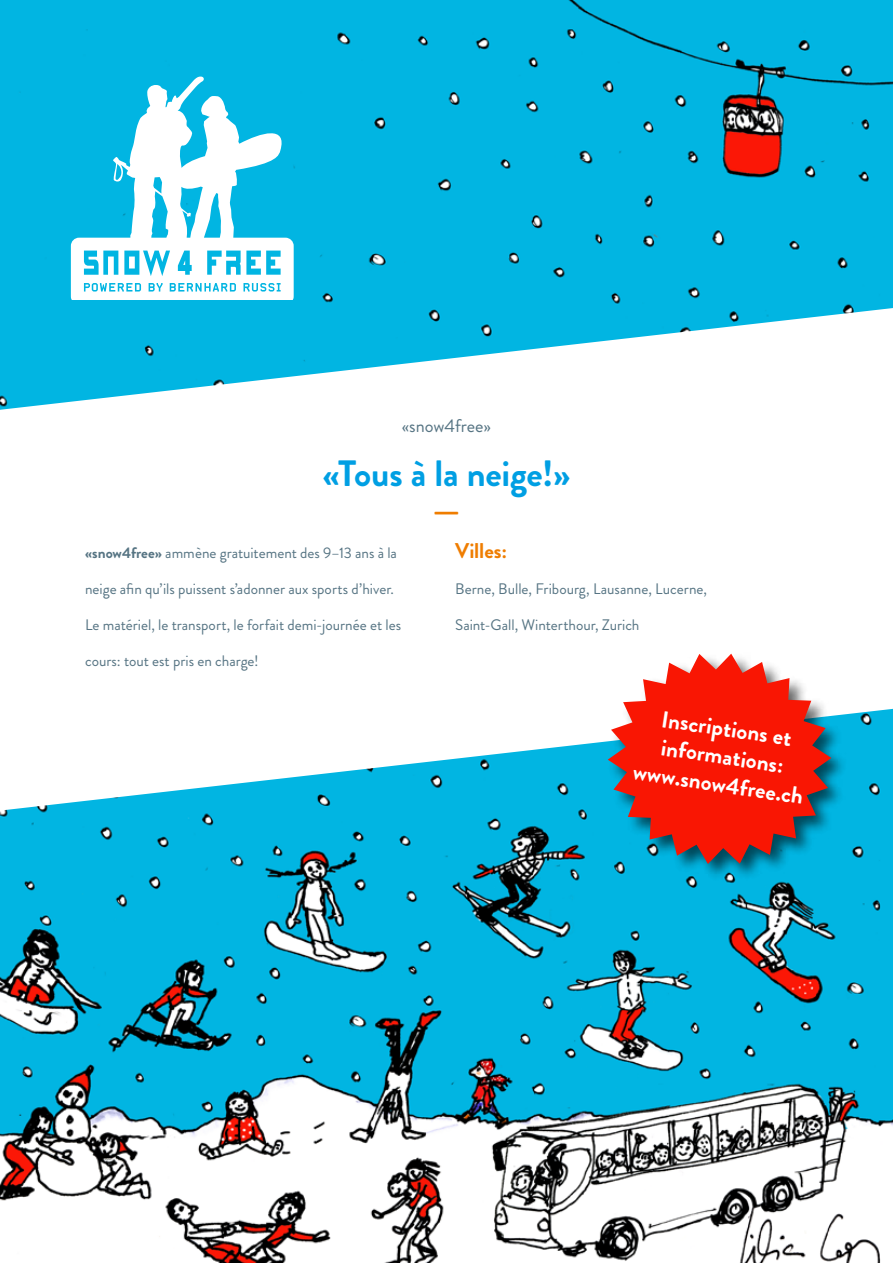
<style>
.page{position:relative;width:893px;height:1263px;background:#fff}
.page>*{position:absolute;margin:0;border:0;box-sizing:border-box;transform-origin:0 0}
.t1{font:700 36.6px "Brandon Grotesque";letter-spacing:-.01em;color:#009fe3}
.t2{font:700 36px "Brandon Grotesque";color:#ef7d00}
.t3{font:700 23.25px/27.9px "Brandon Grotesque";color:#fff;text-align:center}
.t4{font:700 21.3px "Brandon Grotesque";letter-spacing:-.005em;color:#ef7d00}
.t5{font:18.3px "Brandon Grotesque";letter-spacing:-.005em;color:#567483}
.t6{font:15.3px "Brandon Grotesque";color:#567483}
.s1{font-weight:700}
</style>
<div class="page">
<img style="left:0;top:0;width:893px;height:1263px">
<svg style="left:0;top:300px;width:893px;height:518px"></svg>
<div style="left:606px;top:652px;width:242px;height:229px;background:#000;opacity:.6"></div>
<svg style="left:608px;top:654px;width:223px;height:210px;fill:#f91603"></svg>
<svg style="left:71px;top:77px;width:223px;height:222px;fill:#03b5e2"></svg>
<p class="t5" style="left:402px;top:413px;width:91px">«snow4free»</p>
<h1 class="t1" style="left:323px;top:448px;width:249px">«Tous à la neige!»</h1>
<h2 class="t2" style="left:433px;top:484px;width:29px">—</h2>
<p class="t6" style="left:85px;top:542px;width:313px"><span class="s1">«snow4free»</span> ammène gratuitement des 9–13 ans à la</p>
<p class="t6" style="left:85px;top:578px;width:310px">neige afin qu’ils puissent s’adonner aux sports d’hiver.</p>
<p class="t6" style="left:85px;top:614px;width:318px">Le matériel, le transport, le forfait demi-journée et les</p>
<p class="t6" style="left:85px;top:650px;width:175px">cours: tout est pris en charge!</p>
<h3 class="t4" style="left:455px;top:536px;width:53px">Villes:</h3>
<p class="t6" style="left:455px;top:578px;width:253px">Berne, Bulle, Fribourg, Lausanne, Lucerne,</p>
<p class="t6" style="left:455px;top:614px;width:186px">Saint-Gall, Winterthour, Zurich</p>
<h3 class="t3" style="left:644px;top:701px;width:173px;rotate:9deg">Inscriptions et informations: www.snow4free.ch</h3>
</div>
